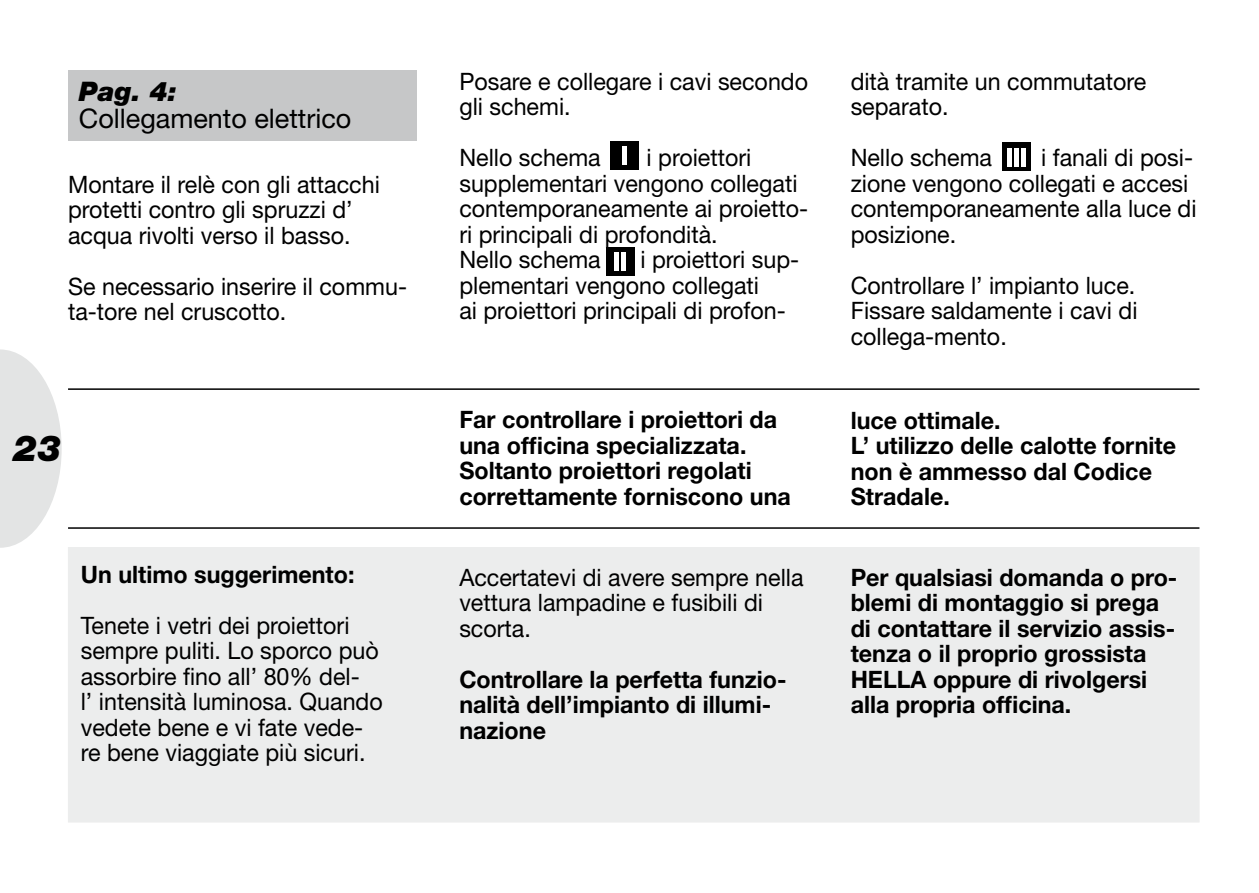
<style>
.page{position:relative;width:1259px;height:893px;background:#fff}
.page>*{position:absolute;margin:0;border:0;box-sizing:border-box;transform-origin:0 0}
.t1{font:italic 900 36px "Helvetica Neue";color:#000}
.t2{font:27px "Helvetica Neue";color:#000}
.t3{font:italic 900 27px "Helvetica Neue";color:#000}
.t4{font:24px/25.5px "Helvetica Neue";color:#000}
.t5{font:700 24px/25.5px "Helvetica Neue";color:#000}
.s1{font-weight:700;color:#fff}
</style>
<div class="page">
<svg style="left:0;top:349px;width:62px;height:199px"></svg>
<hr style="left:68px;top:388px;width:1131px;height:2px;background:#000">
<div style="left:68px;top:71px;width:349px;height:70px;background:#c6c7c8"></div>
<hr style="left:68px;top:527px;width:1131px;height:2px;background:#000">
<div style="left:68px;top:547px;width:1131px;height:275px;background:#eceded"></div>
<div style="left:609px;top:141px;width:29px;height:29px;background:#000"></div>
<hr style="left:622px;top:147px;width:4px;height:18px;background:#fff">
<div style="left:606px;top:247px;width:29px;height:29px;background:#000"></div>
<hr style="left:622px;top:252px;width:4px;height:18px;background:#fff">
<div style="left:614px;top:252px;width:5px;height:18px;background:#fff"></div>
<div style="left:1001px;top:142px;width:29px;height:29px;background:#000"></div>
<hr style="left:1014px;top:148px;width:4px;height:18px;background:#fff">
<hr style="left:1007px;top:148px;width:4px;height:18px;background:#fff">
<hr style="left:1021px;top:148px;width:4px;height:18px;background:#fff">
<p class="t3" style="left:79px;top:75px;width:100px">Pag. 4:</p>
<p class="t2" style="left:79px;top:103px;width:274px">Collegamento elettrico</p>
<p class="t4" style="left:68px;top:171px;width:313px">Montare il relè con gli attacchi protetti contro gli spruzzi d’ acqua rivolti verso il basso.</p>
<p class="t4" style="left:68px;top:273px;width:340px">Se necessario inserire il commu&shy;ta-tore nel cruscotto.</p>
<h1 class="t1" style="left:13px;top:426px;width:50px">23</h1>
<p class="t5" style="left:81px;top:561px;width:275px">Un ultimo suggerimento:</p>
<p class="t4" style="left:81px;top:612px;width:303px">Tenete i vetri dei proiettori sempre puliti. Lo sporco può assorbire fino all’ 80% del-<br>l’ intensità luminosa. Quando vedete bene e vi fate vede&shy;re bene viaggiate più sicuri.</p>
<p class="t4" style="left:459px;top:68px;width:350px">Posare e collegare i cavi secondo gli schemi.</p>
<p class="t4" style="left:459px;top:144px;width:350px">Nello schema <span class="s1">I</span> i proiettori supplementari vengono collegati contemporaneamente ai proietto&shy;ri principali di profondità.<br>Nello schema <span class="s1">II</span> i proiettori sup&shy;plementari vengono collegati<br>ai proiettori principali di profon-</p>
<p class="t4" style="left:850px;top:68px;width:297px">dità tramite un commutatore separato.</p>
<p class="t4" style="left:850px;top:144px;width:347px">Nello schema <span class="s1">III</span> i fanali di posi&shy;zione vengono collegati e accesi contemporaneamente alla luce di posizione.</p>
<p class="t4" style="left:850px;top:272px;width:288px;text-align:justify">Controllare l’ impianto luce.<br>Fissare saldamente i cavi di collega-mento.</p>
<p class="t5" style="left:459px;top:407px;width:333px">Far controllare i proiettori da una officina specializzata.<br>Soltanto proiettori regolati correttamente forniscono una</p>
<p class="t5" style="left:850px;top:407px;width:327px">luce ottimale.<br>L’ utilizzo delle calotte fornite non è ammesso dal Codice<br>Stradale.</p>
<p class="t4" style="left:459px;top:564px;width:346px">Accertatevi di avere sempre nella vettura lampadine e fusibili di scorta.</p>
<p class="t5" style="left:459px;top:666px;width:329px">Controllare la perfetta funzio&shy;nalità dell’impianto di illumi&shy;nazione</p>
<p class="t5" style="left:850px;top:564px;width:328px">Per qualsiasi domanda o pro&shy;blemi di montaggio si prega di contattare il servizio assis&shy;tenza o il proprio grossista<br>HELLA oppure di rivolgersi alla propria officina.</p>
</div>
